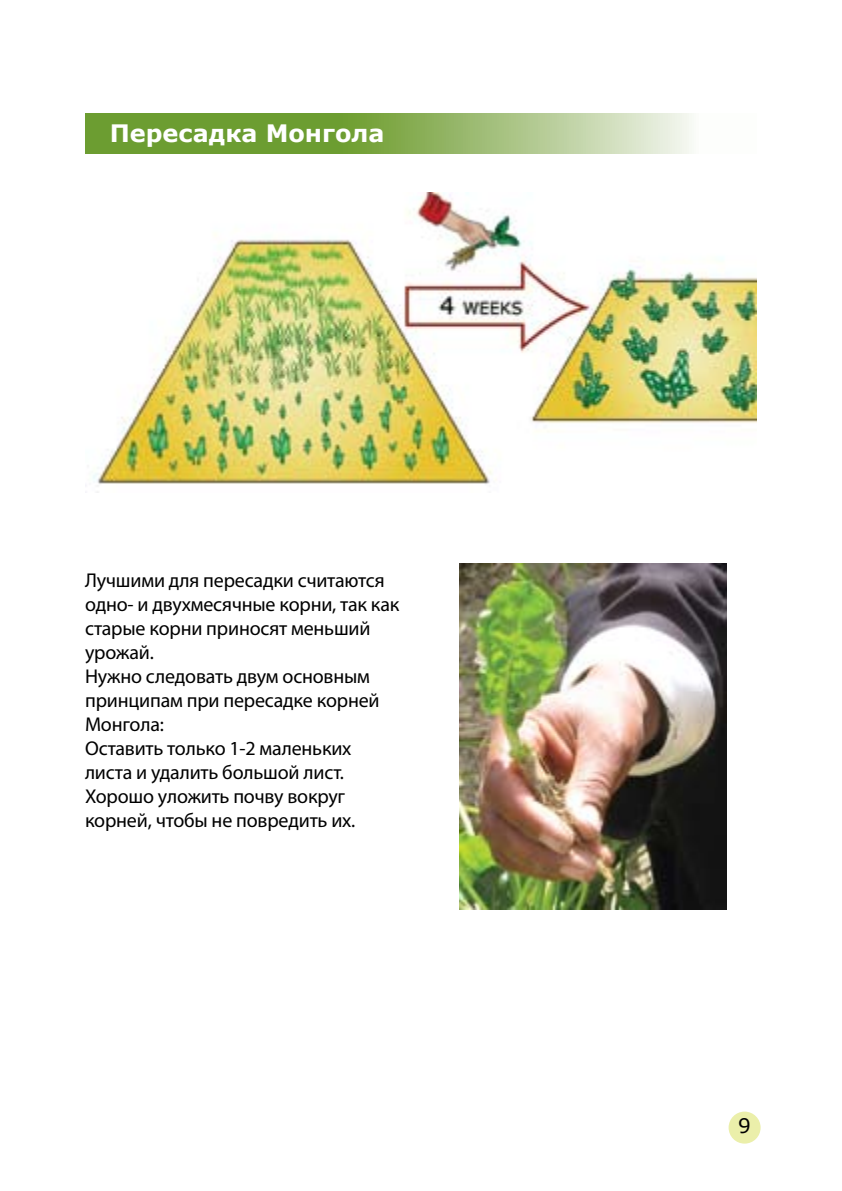
<style>
.page{position:relative;width:842px;height:1191px;background:#fff}
.page>*{position:absolute;margin:0;border:0;box-sizing:border-box;transform-origin:0 0}
.t1{font:700 24px "Verdana";color:#fff}
.t2{font:20px/24px "Myriad Pro";letter-spacing:-.01em;color:#000}
.t3{font:20px "Verdana";color:#000}
</style>
<div class="page">
<img style="left:85px;top:193px;width:672px;height:293px">
<img style="left:459px;top:563px;width:267px;height:346px">
<div style="left:729px;top:1111px;width:32px;height:32px;background:#ebefaa;border-radius:50%"></div>
<svg style="left:85px;top:113px;width:607px;height:40px;background:#92b565"></svg>
<p class="t1" style="left:110px;top:118px;width:276px">Пересадка Монгола</p>
<p class="t2" style="left:85px;top:570px;width:316px">Лучшими для пересадки считаются одно- и двухмесячные корни, так как старые корни приносят меньший урожай.<br>Нужно следовать двум основным принципам при пересадке корней<br>Монгола:<br>Оставить только 1-2 маленьких листа и удалить большой лист.<br>Хорошо уложить почву вокруг корней, чтобы не повредить их.</p>
<p class="t3" style="left:738px;top:1114px;width:14px">9</p>
</div>
